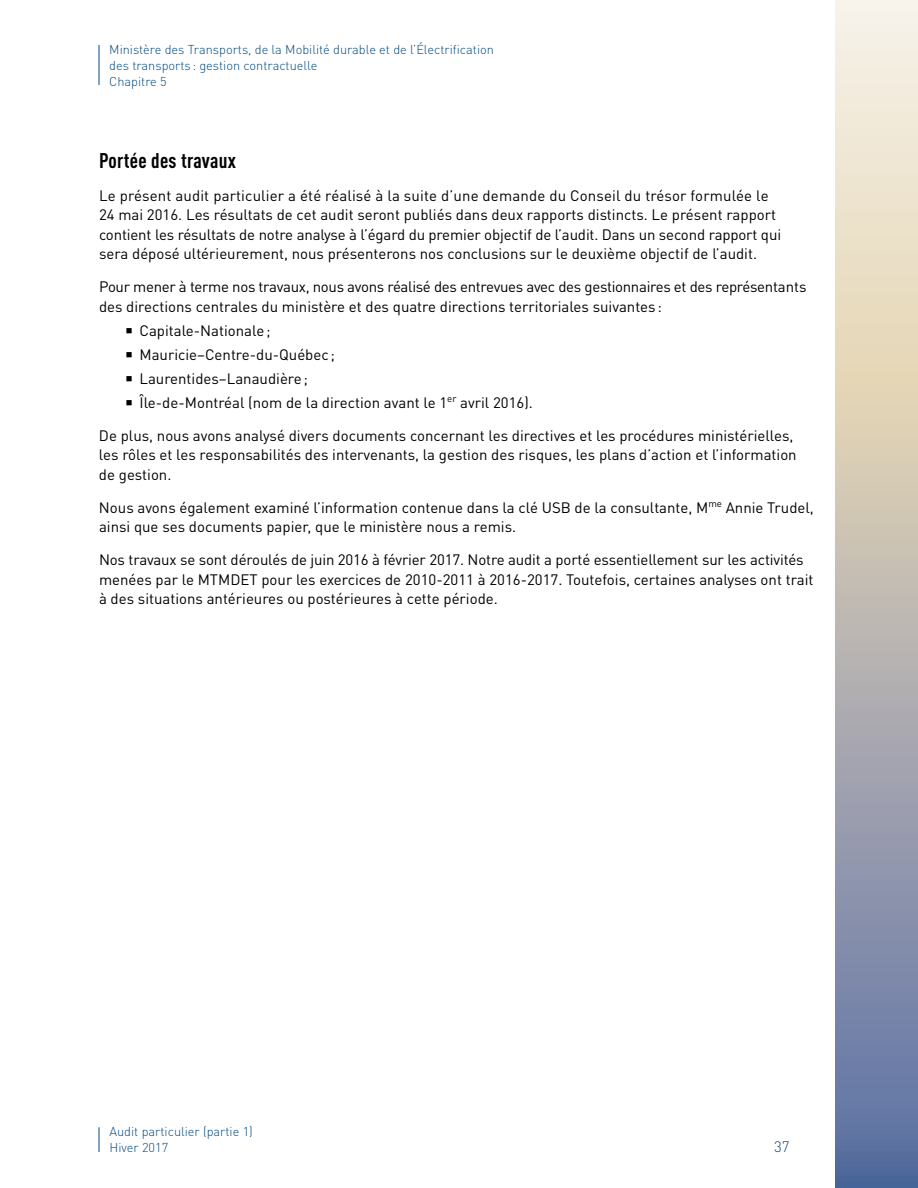
<style>
.page{position:relative;width:918px;height:1188px;background:#fff}
.page>*{position:absolute;margin:0;border:0;box-sizing:border-box;transform-origin:0 0}
.t1{font:700 condensed 21px "DIN Offc";letter-spacing:.015em;color:#000}
.t2{font:15px/19.5px "DIN Offc";color:#000}
.t3{font:15px/19.5px "DIN Offc";letter-spacing:-.02em;color:#000}
.t4{font:300 15px "DIN Offc";color:#004983}
.t5{font:300 12.75px/15.8px "DIN Offc";color:#004983}
</style>
<div class="page">
<svg style="left:99px;top:1127px;width:1px;height:25px"></svg>
<hr style="left:99px;top:45px;width:1px;height:40px;background:#004983">
<svg style="left:836px;top:0;width:82px;height:1188px"></svg>
<p class="t5" style="left:109px;top:41px;width:386px">Ministère des Transports, de la Mobilité durable et de l’Électrification des transports : gestion contractuelle<br>Chapitre 5</p>
<h1 class="t1" style="left:99px;top:147px;width:139px">Portée des travaux</h1>
<p class="t2" style="left:99px;top:185px;width:684px">Le présent audit particulier a été réalisé à la suite d’une demande du Conseil du trésor formulée le 24 mai 2016. Les résultats de cet audit seront publiés dans deux rapports distincts. Le présent rapport contient les résultats de notre analyse à l’égard du premier objectif de l’audit. Dans un second rapport qui sera déposé ultérieurement, nous présenterons nos conclusions sur le deuxième objectif de l’audit.</p>
<p class="t3" style="left:99px;top:277px;width:709px">Pour mener à terme nos travaux, nous avons réalisé des entrevues avec des gestionnaires et des représentants des directions centrales du ministère et des quatre directions territoriales suivantes :</p>
<p class="t2" style="left:140px;top:318px;width:395px;line-height:24px">Capitale-Nationale;<br>Mauricie−Centre-du-Québec ;<br>Laurentides−Lanaudière;<br>Île-de-Montréal (nom de la direction avant le 1<sup>er</sup> avril 2016).</p>
<p class="t2" style="left:99px;top:425px;width:699px">De plus, nous avons analysé divers documents concernant les directives et les procédures ministérielles, les rôles et les responsabilités des intervenants, la gestion des risques, les plans d’action et l’information de gestion.</p>
<p class="t2" style="left:99px;top:497px;width:716px">Nous avons également examiné l’information contenue dans la clé USB de la consultante, M<sup>me</sup> Annie Trudel, ainsi que ses documents papier, que le ministère nous a remis.</p>
<p class="t2" style="left:99px;top:550px;width:716px">Nos travaux se sont déroulés de juin 2016 à février 2017. Notre audit a porté essentiellement sur les activités menées par le MTMDET pour les exercices de 2010-2011 à 2016-2017. Toutefois, certaines analyses ont trait à des situations antérieures ou postérieures à cette période.</p>
<p class="t5" style="left:110px;top:1124px;width:145px">Audit particulier (partie 1)<br>Hiver 2017</p>
<p class="t4" style="left:774px;top:1137px;width:17px">37</p>
</div>
